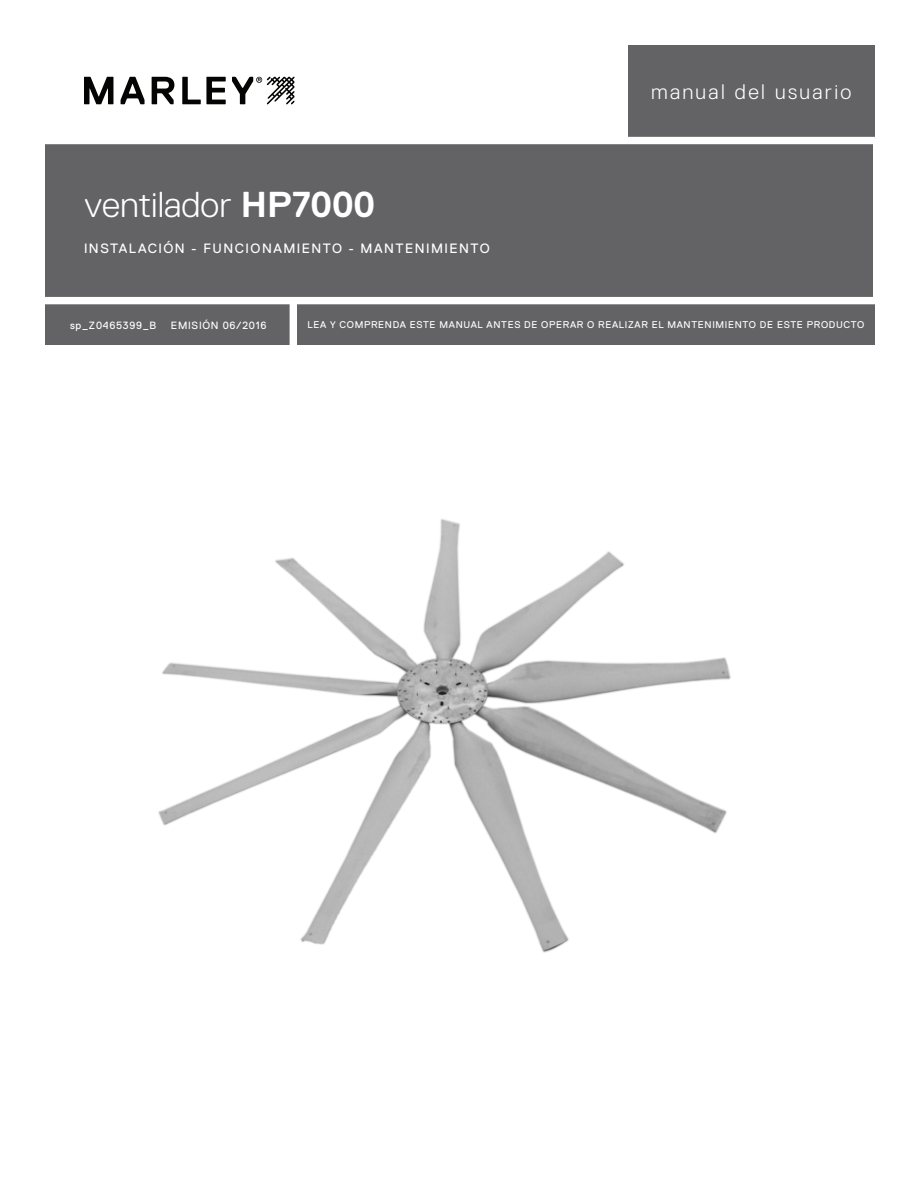
<style>
.page{position:relative;width:918px;height:1188px;background:#fff}
.page>*{position:absolute;margin:0;border:0;box-sizing:border-box;transform-origin:0 0}
.Front_Cover_MANUAL_N{font:300 36px "Replica Std";color:#fff}
.Front_Cover_Corner_T{font:300 21px "Replica Std";letter-spacing:.11em;color:#fff}
.Front_Cover_MANUAL_S{font:13.5px "Replica Std";letter-spacing:.11em;color:#fff}
.Front_Cover_READ_AND{font:10.5px "Replica Std";letter-spacing:.07em;color:#fff}
.Front_Cover_READ_AND-2{font:9.75px "Replica Std";letter-spacing:.07em;color:#fff}
.s1{font-weight:700}
</style>
<div class="page">
<img style="left:158px;top:519px;width:573px;height:434px">
<div style="left:45px;top:141px;width:828px;height:160px;background:#636366"></div>
<div style="left:45px;top:300px;width:830px;height:45px;background:#636366"></div>
<div style="left:0;top:297px;width:918px;height:7px;background:#fff"></div>
<div style="left:290px;top:299px;width:7px;height:52px;background:#fff"></div>
<div style="left:628px;top:45px;width:247px;height:91px;background:#636366"></div>
<div style="left:0;top:137px;width:918px;height:7px;background:#fff"></div>
<svg style="left:84px;top:77px;width:29px;height:27px"></svg>
<svg style="left:121px;top:77px;width:24px;height:27px"></svg>
<svg style="left:152px;top:77px;width:22px;height:27px"></svg>
<svg style="left:182px;top:77px;width:44px;height:27px"></svg>
<svg style="left:232px;top:77px;width:62px;height:27px"></svg>
<p class="Front_Cover_MANUAL_N" style="left:84px;top:184px;width:293px">ventilador <span class="s1">HP7000</span></p>
<p class="Front_Cover_MANUAL_S" style="left:84px;top:240px;width:407px">INSTALACIÓN - FUNCIONAMIENTO - MANTENIMIENTO</p>
<p class="Front_Cover_Corner_T" style="left:651px;top:80px;width:202px">manual del usuario</p>
<p class="Front_Cover_READ_AND" style="left:70px;top:319px;width:88px">sp_Z0465399_B</p>
<p class="Front_Cover_READ_AND" style="left:171px;top:319px;width:97px">EMISIÓN 06/2016</p>
<p class="Front_Cover_READ_AND-2" style="left:307px;top:319px;width:558px">LEA Y COMPRENDA ESTE MANUAL ANTES DE OPERAR O REALIZAR EL MANTENIMIENTO DE ESTE PRODUCTO</p>
</div>
